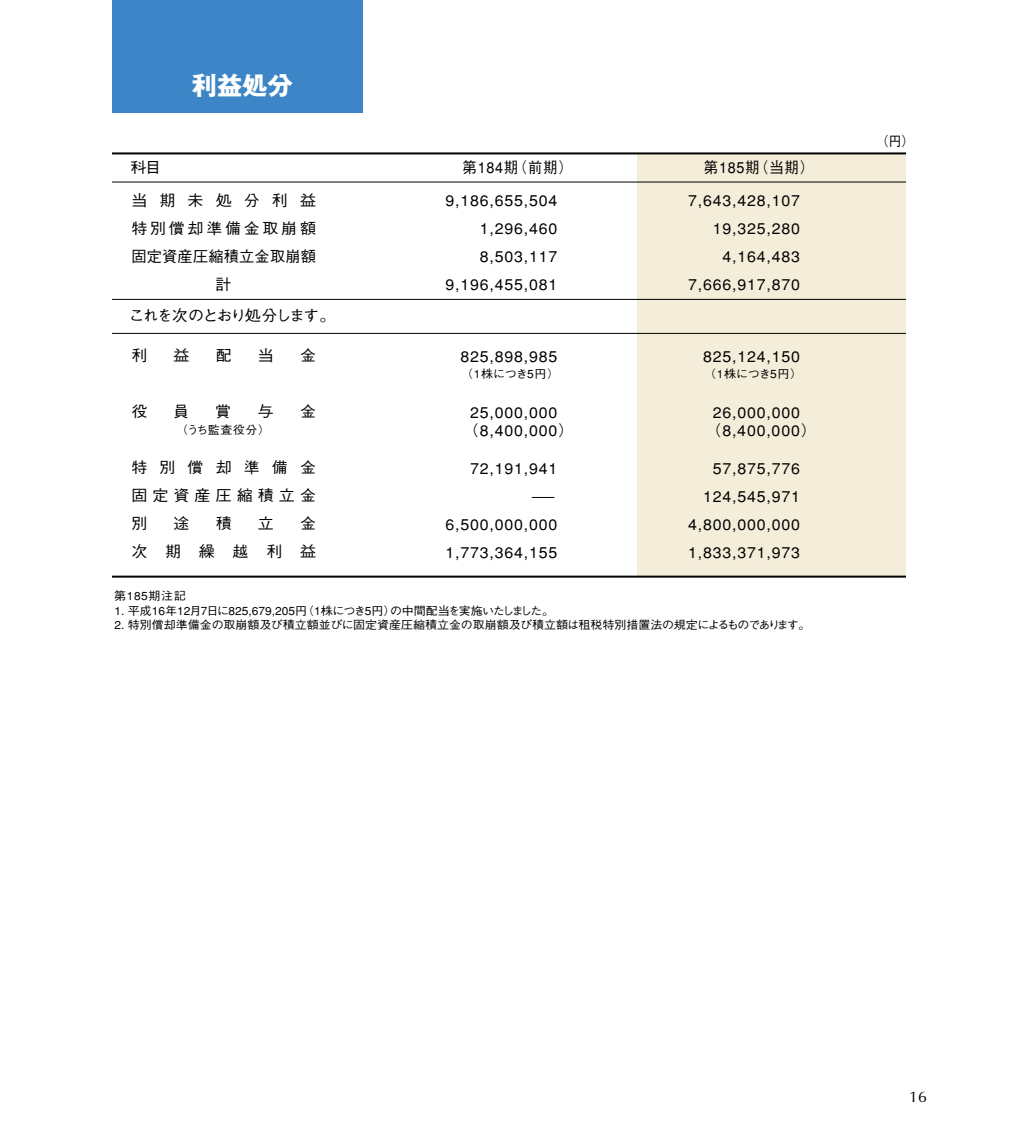
<style>
.page{position:relative;width:1020px;height:1132px;background:#fff}
.page>*{position:absolute;margin:0;border:0;box-sizing:border-box;transform-origin:0 0}
.t1{font:700 25.2px "Gothic MB101";color:#fff}
.t2{font:500 15.2px/28px "Gothic BBB";letter-spacing:.05em;color:#000;text-align:right;scale:1.05 1}
.t3{font:500 15.2px "Gothic BBB";letter-spacing:.05em;color:#000;scale:.95 1}
.t4{font:500 15.2px "Gothic BBB";letter-spacing:-.12em;color:#000;scale:1.05 1}
.t5{font:15.2px "Optima";color:#000;scale:1.05 1}
.t6{font:500 13.4px "Gothic BBB";color:#000;scale:.95 1}
.t7{font:500 11.4px "Gothic BBB";color:#000;scale:1.05 1}
.t8{font:500 11.4px "Gothic BBB";letter-spacing:.05em;color:#000;scale:1.05 1}
</style>
<div class="page">
<div style="left:637px;top:154px;width:269px;height:423px;background:#f3edd9"></div>
<hr style="left:112px;top:182px;width:794px;height:1px;background:#000">
<hr style="left:112px;top:299px;width:794px;height:1px;background:#000">
<hr style="left:112px;top:333px;width:794px;height:1px;background:#000">
<hr style="left:112px;top:152px;width:794px;height:2px;background:#000">
<hr style="left:112px;top:576px;width:794px;height:2px;background:#000">
<div style="left:112px;top:0;width:251px;height:112px;background:#3c85c6"></div>
<svg style="left:532px;top:497px;width:22px;height:1px"></svg>
<h1 class="t1" style="left:192px;top:76px;width:102px">利益処分</h1>
<p class="t2" style="left:130px;top:156px;width:31px">科目</p>
<p class="t3" style="left:463px;top:162px;width:118px">第184期（前期）</p>
<p class="t3" style="left:704px;top:162px;width:118px">第185期（当期）</p>
<p class="t2" style="left:131px;top:188px;width:177px;text-align:justify">当期未処分利益特別償却準備金取崩額固定資産圧縮積立金取崩額</p>
<p class="t2" style="left:446px;top:189px;width:108px">9,186,655,504<br>1,296,460<br>8,503,117<br>9,196,455,081</p>
<p class="t2" style="left:688px;top:189px;width:108px">7,643,428,107<br>19,325,280<br>4,164,483<br>7,666,917,870</p>
<p class="t4" style="left:129px;top:310px;width:198px">これを次のとおり処分します。</p>
<p class="t2" style="left:131px;top:344px;width:17px">利</p>
<p class="t2" style="left:174px;top:344px;width:17px">益</p>
<p class="t2" style="left:216px;top:344px;width:17px">配</p>
<p class="t2" style="left:258px;top:344px;width:17px">当</p>
<p class="t2" style="left:300px;top:344px;width:17px">金</p>
<p class="t2" style="left:460px;top:345px;width:94px">825,898,985</p>
<p class="t2" style="left:703px;top:345px;width:94px">825,124,150</p>
<p class="t7" style="left:461px;top:369px;width:95px">（1株につき5円）</p>
<p class="t7" style="left:704px;top:369px;width:95px">（1株につき5円）</p>
<p class="t2" style="left:131px;top:400px;width:17px">役</p>
<p class="t2" style="left:173px;top:400px;width:17px">員</p>
<p class="t2" style="left:215px;top:400px;width:17px">賞</p>
<p class="t2" style="left:258px;top:400px;width:17px">与</p>
<p class="t2" style="left:300px;top:400px;width:17px">金</p>
<p class="t2" style="left:470px;top:401px;width:85px">25,000,000</p>
<p class="t2" style="left:713px;top:401px;width:85px">26,000,000</p>
<p class="t7" style="left:176px;top:426px;width:91px">（うち監査役分）</p>
<p class="t2" style="left:463px;top:419px;width:108px">（8,400,000）</p>
<p class="t2" style="left:705px;top:419px;width:108px">（8,400,000）</p>
<p class="t2" style="left:131px;top:456px;width:177px;text-align:justify">特別償却準備金固定資産圧縮積立金別</p>
<p class="t2" style="left:174px;top:512px;width:17px">途</p>
<p class="t2" style="left:216px;top:512px;width:17px">積</p>
<p class="t2" style="left:258px;top:512px;width:17px">立</p>
<p class="t2" style="left:131px;top:512px;width:177px">金<br>次期繰越利益</p>
<p class="t2" style="left:470px;top:457px;width:85px">72,191,941</p>
<p class="t2" style="left:446px;top:513px;width:108px;text-align:left">6,500,000,000<br>1,773,364,155</p>
<p class="t2" style="left:688px;top:457px;width:108px">57,875,776<br>124,545,971<br>4,800,000,000<br>1,833,371,973</p>
<p class="t8" style="left:114px;top:591px;width:70px">第185期注記</p>
<p class="t7" style="left:115px;top:607px;width:420px">1. 平成16年12月7日に825,679,205円（1株につき5円）の中間配当を実施いたしました。</p>
<p class="t7" style="left:115px;top:621px;width:664px">2. 特別償却準備金の取崩額及び積立額並びに固定資産圧縮積立金の取崩額及び積立額は租税特別措置法の規定によるものであります。</p>
<p class="t6" style="left:876px;top:136px;width:42px">（円）</p>
<p class="t5" style="left:909px;top:1090px;width:19px">16</p>
</div>
